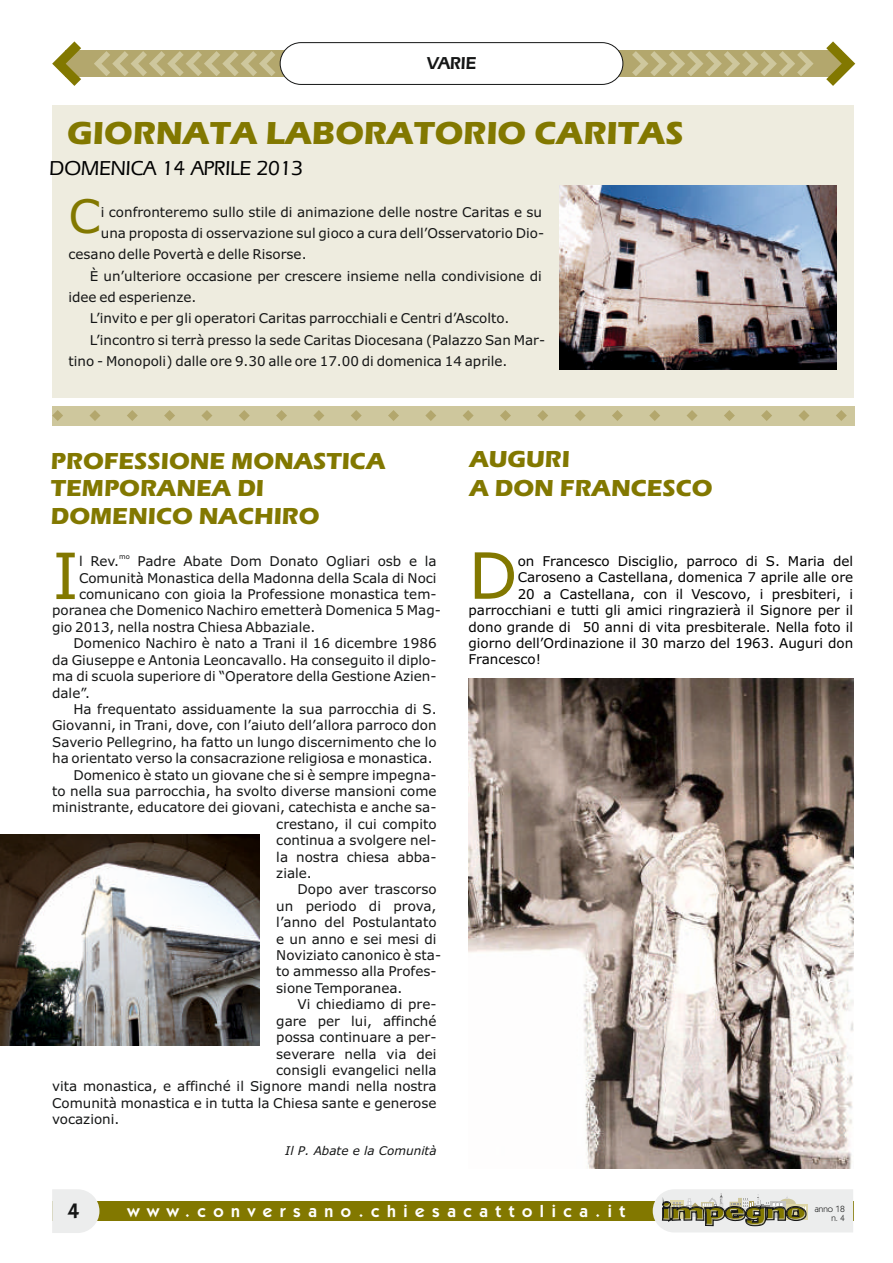
<style>
.page{position:relative;width:893px;height:1263px;background:#fff}
.page>*{position:absolute;margin:0;border:0;box-sizing:border-box;transform-origin:0 0}
.t1{font:63.75px "Verdana";color:#827800}
.t2{font:46.35px "Verdana";color:#827800}
.t3{font:700 33px "Eras ITC";color:#827800}
.t4{font:700 24px/27.5px "Eras ITC";color:#827800}
.t5{font:500 21px "Eras IT Cby BT";color:#000}
.t6{font:600 21px "Kabel IT Cby BT";color:#151616}
.t7{font:600 18px "Eras IT Cby BT";color:#151616}
.t8{font:600 17.25px "Kabel IT Cby BT";letter-spacing:.44em;color:#fff}
.t9{font:13.5px "Verdana";color:#151616}
.t10{font:13.5px "Verdana";color:#000}
.t11{font:italic 12px "Verdana";color:#151616}
.t12{font:9px/8.9px "Kabel IT Cby BT";color:#151616;text-align:right}
.t13{font:6.75px "Verdana";color:#151616}
</style>
<div class="page">
<div style="left:52px;top:105px;width:801px;height:293px;background:#eeecdf"></div>
<div style="left:52px;top:1201px;width:801px;height:20px;background:#827800"></div>
<svg style="left:653px;top:1189px;width:200px;height:43px;background:#c7c6b8"></svg>
<svg style="left:52px;top:1189px;width:47px;height:44px;background:#ededed"></svg>
<div style="left:65px;top:50px;width:777px;height:27px;background:#b3a76d"></div>
<svg style="left:52px;top:41px;width:29px;height:45px"></svg>
<svg style="left:632px;top:51px;width:182px;height:25px"></svg>
<svg style="left:94px;top:51px;width:181px;height:25px"></svg>
<svg style="left:826px;top:41px;width:29px;height:45px"></svg>
<div style="left:280px;top:42px;width:343px;height:43px;background:#fff;border:1px solid #151616;border-radius:21px"></div>
<img style="left:559px;top:185px;width:278px;height:184px">
<div style="left:52px;top:406px;width:803px;height:19px;background:#cec79d"></div>
<svg style="left:52px;top:410px;width:11px;height:11px"></svg>
<svg style="left:89px;top:410px;width:11px;height:11px"></svg>
<svg style="left:127px;top:410px;width:11px;height:11px"></svg>
<svg style="left:164px;top:410px;width:11px;height:11px"></svg>
<svg style="left:201px;top:410px;width:11px;height:11px"></svg>
<svg style="left:239px;top:410px;width:11px;height:11px"></svg>
<svg style="left:276px;top:410px;width:11px;height:11px"></svg>
<svg style="left:313px;top:410px;width:11px;height:11px"></svg>
<svg style="left:351px;top:410px;width:11px;height:11px"></svg>
<svg style="left:388px;top:410px;width:11px;height:11px"></svg>
<svg style="left:425px;top:410px;width:11px;height:11px"></svg>
<svg style="left:463px;top:410px;width:11px;height:11px"></svg>
<svg style="left:500px;top:410px;width:11px;height:11px"></svg>
<svg style="left:537px;top:410px;width:11px;height:11px"></svg>
<svg style="left:575px;top:410px;width:11px;height:11px"></svg>
<svg style="left:612px;top:410px;width:11px;height:11px"></svg>
<svg style="left:649px;top:410px;width:11px;height:11px"></svg>
<svg style="left:687px;top:410px;width:10px;height:11px"></svg>
<svg style="left:724px;top:410px;width:11px;height:11px"></svg>
<svg style="left:761px;top:410px;width:11px;height:11px"></svg>
<svg style="left:798px;top:410px;width:11px;height:11px"></svg>
<svg style="left:836px;top:410px;width:11px;height:11px"></svg>
<img style="left:469px;top:678px;width:384px;height:490px">
<img style="left:0;top:834px;width:259px;height:211px">
<h3 class="t7" style="left:427px;top:56px;width:51px">VARIE</h3>
<h3 class="t3" style="left:67px;top:121px;width:618px">GIORNATA LABORATORIO CARITAS</h3>
<h3 class="t5" style="left:50px;top:159px;width:255px">DOMENICA 14 APRILE 2013</h3>
<h2 class="t2" style="left:68px;top:198px;width:34px">C</h2>
<p class="t9" style="left:101px;top:206px;width:443px">i confronteremo sullo stile di animazione delle nostre Caritas e su</p>
<p class="t9" style="left:101px;top:228px;width:445px">una proposta di osservazione sul gioco a cura dell’Osservatorio Dio-</p>
<p class="t9" style="left:68px;top:249px;width:240px">cesano delle Povertà e delle Risorse.</p>
<p class="t9" style="left:90px;top:270px;width:454px">È un’ulteriore occasione per crescere insieme nella condivisione di</p>
<p class="t9" style="left:68px;top:292px;width:129px">idee ed esperienze.</p>
<p class="t9" style="left:90px;top:313px;width:421px">L’invito e per gli operatori Caritas parrocchiali e Centri d’Ascolto.</p>
<p class="t9" style="left:90px;top:334px;width:457px">L’incontro si terrà presso la sede Caritas Diocesana (Palazzo San Mar-</p>
<p class="t9" style="left:68px;top:356px;width:441px">tino - Monopoli) dalle ore 9.30 alle ore 17.00 di domenica 14 aprile.</p>
<h3 class="t4" style="left:51px;top:449px;width:336px">PROFESSIONE MONASTICA<br>TEMPORANEA DI<br>DOMENICO NACHIRO</h3>
<h1 class="t1" style="left:52px;top:550px;width:28px">I</h1>
<p class="t13" style="left:119px;top:554px;width:12px">mo</p>
<p class="t9" style="left:79px;top:556px;width:42px">l Rev.</p>
<p class="t9" style="left:138px;top:556px;width:301px">Padre Abate Dom Donato Ogliari osb e la</p>
<p class="t9" style="left:79px;top:572px;width:359px">Comunità Monastica della Madonna della Scala di Noci</p>
<p class="t9" style="left:79px;top:589px;width:359px">comunicano con gioia la Professione monastica tem-</p>
<p class="t9" style="left:52px;top:605px;width:390px">poranea che Domenico Nachiro emetterà Domenica 5 Mag-</p>
<p class="t9" style="left:52px;top:621px;width:265px">gio 2013, nella nostra Chiesa Abbaziale.</p>
<p class="t9" style="left:73px;top:638px;width:365px">Domenico Nachiro è nato a Trani il 16 dicembre 1986</p>
<p class="t9" style="left:52px;top:654px;width:386px">da Giuseppe e Antonia Leoncavallo. Ha conseguito il diplo-</p>
<p class="t9" style="left:52px;top:671px;width:386px">ma di scuola superiore di “Operatore della Gestione Azien-</p>
<p class="t9" style="left:52px;top:687px;width:39px">dale”.</p>
<p class="t9" style="left:73px;top:703px;width:365px">Ha frequentato assiduamente la sua parrocchia di S.</p>
<p class="t9" style="left:52px;top:720px;width:386px">Giovanni, in Trani, dove, con l’aiuto dell’allora parroco don</p>
<p class="t9" style="left:52px;top:736px;width:386px">Saverio Pellegrino, ha fatto un lungo discernimento che lo</p>
<p class="t9" style="left:52px;top:753px;width:382px">ha orientato verso la consacrazione religiosa e monastica.</p>
<p class="t9" style="left:73px;top:769px;width:365px">Domenico è stato un giovane che si è sempre impegna-</p>
<p class="t9" style="left:52px;top:786px;width:386px">to nella sua parrocchia, ha svolto diverse mansioni come</p>
<p class="t9" style="left:52px;top:802px;width:386px">ministrante, educatore dei giovani, catechista e anche sa-</p>
<p class="t9" style="left:276px;top:818px;width:162px">crestano, il cui compito</p>
<p class="t9" style="left:276px;top:835px;width:162px">continua a svolgere nel-</p>
<p class="t9" style="left:276px;top:851px;width:162px">la nostra chiesa abba-</p>
<p class="t9" style="left:276px;top:868px;width:37px">ziale.</p>
<p class="t9" style="left:298px;top:884px;width:140px">Dopo aver trascorso</p>
<p class="t9" style="left:276px;top:900px;width:162px">un periodo di prova,</p>
<p class="t9" style="left:276px;top:917px;width:162px">l’anno del Postulantato</p>
<p class="t9" style="left:276px;top:933px;width:162px">e un anno e sei mesi di</p>
<p class="t9" style="left:276px;top:950px;width:166px">Noviziato canonico è sta-</p>
<p class="t9" style="left:276px;top:966px;width:162px">to ammesso alla Profes-</p>
<p class="t9" style="left:276px;top:982px;width:128px">sione Temporanea.</p>
<p class="t9" style="left:298px;top:999px;width:140px">Vi chiediamo di pre-</p>
<p class="t9" style="left:276px;top:1015px;width:162px">gare per lui, affinché</p>
<p class="t9" style="left:276px;top:1032px;width:162px">possa continuare a per-</p>
<p class="t9" style="left:276px;top:1048px;width:162px">severare nella via dei</p>
<p class="t9" style="left:276px;top:1064px;width:162px">consigli evangelici nella</p>
<p class="t9" style="left:52px;top:1081px;width:386px">vita monastica, e affinché il Signore mandi nella nostra</p>
<p class="t9" style="left:52px;top:1097px;width:386px">Comunità monastica e in tutta la Chiesa sante e generose</p>
<p class="t9" style="left:52px;top:1114px;width:69px">vocazioni.</p>
<p class="t11" style="left:285px;top:1146px;width:153px">Il P. Abate e la Comunità</p>
<h3 class="t4" style="left:469px;top:447px;width:245px;line-height:28.8px">AUGURI<br>A DON FRANCESCO</h3>
<h1 class="t1" style="left:468px;top:550px;width:51px">D</h1>
<p class="t10" style="left:518px;top:556px;width:337px">on Francesco Disciglio, parroco di S. Maria del</p>
<p class="t10" style="left:518px;top:572px;width:337px">Caroseno a Castellana, domenica 7 aprile alle ore</p>
<p class="t10" style="left:518px;top:588px;width:337px">20 a Castellana, con il Vescovo, i presbiteri, i</p>
<p class="t10" style="left:468px;top:605px;width:386px">parrocchiani e tutti gli amici ringrazierà il Signore per il</p>
<p class="t10" style="left:468px;top:621px;width:386px">dono grande di 50 anni di vita presbiterale. Nella foto il</p>
<p class="t10" style="left:468px;top:638px;width:386px">giorno dell’Ordinazione il 30 marzo del 1963. Auguri don</p>
<p class="t10" style="left:468px;top:654px;width:74px">Francesco!</p>
<h3 class="t6" style="left:68px;top:1202px;width:13px">4</h3>
<p class="t8" style="left:128px;top:1204px;width:499px">www.conversano.chiesacattolica.it</p>
<p class="t12" style="left:815px;top:1205px;width:32px">anno 18 n. 4</p>
</div>
